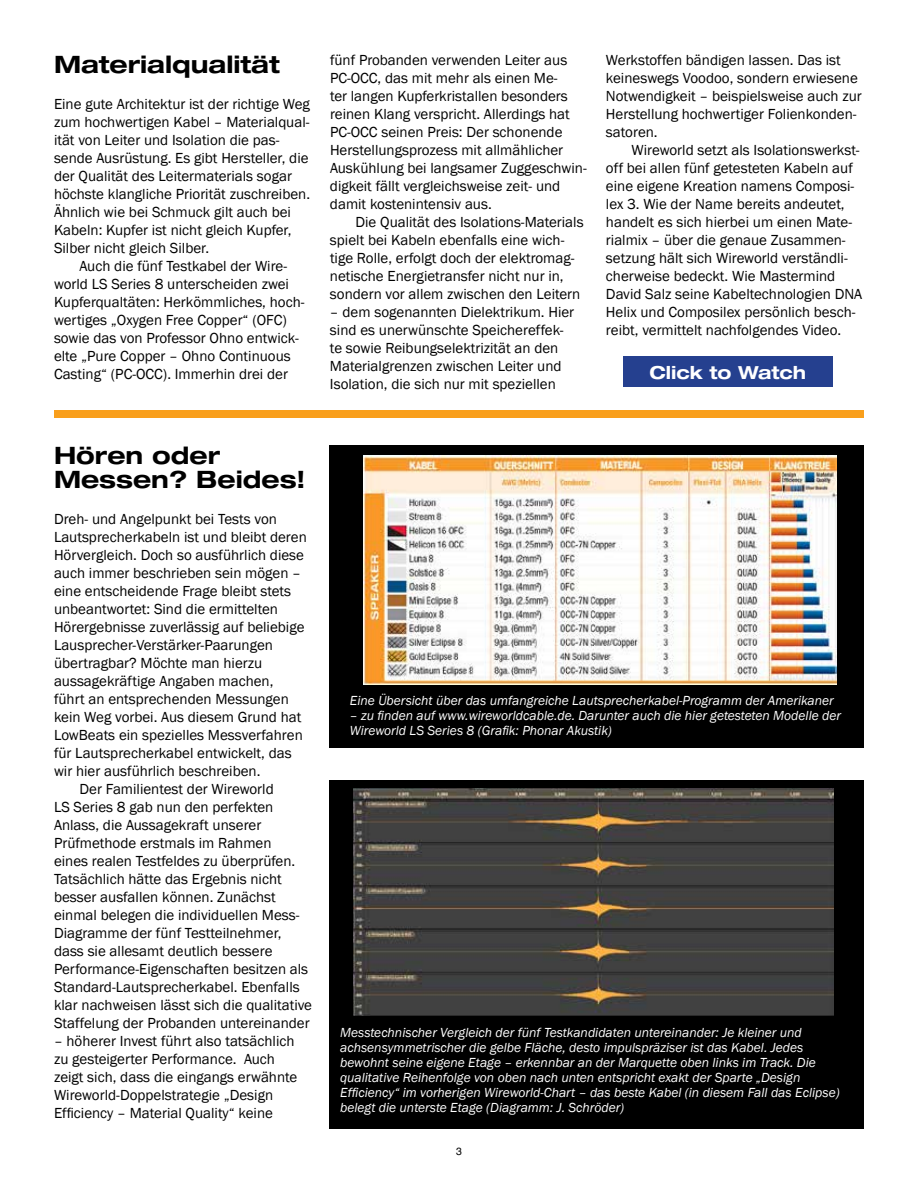
<style>
.page{position:relative;width:918px;height:1188px;background:#fff}
.page>*{position:absolute;margin:0;border:0;box-sizing:border-box;transform-origin:0 0}
.t1{font:700 expanded 24px/24px "Helvetica Neue";color:#000}
.t2{font:700 expanded 18px "Helvetica Neue";color:#fff}
.t3{font:15px/18px "Franklin Gothic";color:#000}
.t4{font:italic 13.5px/15px "Franklin Gothic";color:#fff}
.t5{font:10.5px "Helvetica";color:#000}
</style>
<div class="page">
<div style="left:623px;top:356px;width:210px;height:31px;background:#25408f"></div>
<div style="left:54px;top:410px;width:810px;height:8px;background:#f99f1c"></div>
<div style="left:329px;top:445px;width:535px;height:302px;background:#000"></div>
<img style="left:364px;top:456px;width:473px;height:228px">
<div style="left:329px;top:780px;width:535px;height:349px;background:#000"></div>
<img style="left:353px;top:788px;width:481px;height:227px">
<h1 class="t1" style="left:54px;top:52px;width:227px">Materialqualität</h1>
<p class="t3" style="left:54px;top:95px;width:258px">Eine gute Architektur ist der richtige Weg</p>
<p class="t3" style="left:54px;top:113px;width:257px">zum hochwertigen Kabel – Materialqual-</p>
<p class="t3" style="left:54px;top:131px;width:227px">ität von Leiter und Isolation die pas-</p>
<p class="t3" style="left:54px;top:149px;width:256px">sende Ausrüstung. Es gibt Hersteller, die</p>
<p class="t3" style="left:54px;top:167px;width:240px">der Qualität des Leitermaterials sogar</p>
<p class="t3" style="left:54px;top:185px;width:258px">höchste klangliche Priorität zuschreiben.</p>
<p class="t3" style="left:54px;top:203px;width:239px">Ähnlich wie bei Schmuck gilt auch bei</p>
<p class="t3" style="left:54px;top:221px;width:239px">Kabeln: Kupfer ist nicht gleich Kupfer,</p>
<p class="t3" style="left:54px;top:239px;width:157px">Silber nicht gleich Silber.</p>
<p class="t3" style="left:80px;top:257px;width:209px">Auch die fünf Testkabel der Wire-</p>
<p class="t3" style="left:54px;top:275px;width:237px">world LS Series 8 unterscheiden zwei</p>
<p class="t3" style="left:54px;top:293px;width:252px">Kupferqualtäten: Herkömmliches, hoch-</p>
<p class="t3" style="left:54px;top:311px;width:234px">wertiges „Oxygen Free Copper“ (OFC)</p>
<p class="t3" style="left:54px;top:329px;width:246px">sowie das von Professor Ohno entwick-</p>
<p class="t3" style="left:54px;top:347px;width:238px">elte „Pure Copper – Ohno Continuous</p>
<p class="t3" style="left:54px;top:365px;width:236px">Casting“ (PC-OCC). Immerhin drei der</p>
<p class="t3" style="left:330px;top:51px;width:258px">fünf Probanden verwenden Leiter aus PC-OCC, das mit mehr als einen Me-<br>ter langen Kupferkristallen besonders reinen Klang verspricht. Allerdings hat PC-OCC seinen Preis: Der schonende Herstellungsprozess mit allmählicher Auskühlung bei langsamer Zuggeschwin&shy;digkeit fällt vergleichsweise zeit- und damit kostenintensiv aus.</p>
<p class="t3" style="left:330px;top:213px;width:255px;text-indent:26px">Die Qualität des Isolations-Materials spielt bei Kabeln ebenfalls eine wich&shy;tige Rolle, erfolgt doch der elektromag&shy;netische Energietransfer nicht nur in, sondern vor allem zwischen den Leitern</p>
<p class="t3" style="left:330px;top:303px;width:246px">– dem sogenannten Dielektrikum. Hier sind es unerwünschte Speichereffek&shy;te sowie Reibungselektrizität an den Materialgrenzen zwischen Leiter und Isolation, die sich nur mit speziellen</p>
<p class="t3" style="left:606px;top:51px;width:257px">Werkstoffen bändigen lassen. Das ist keineswegs Voodoo, sondern erwiesene Notwendigkeit – beispielsweise auch zur Herstellung hochwertiger Folienkonden&shy;satoren.</p>
<p class="t3" style="left:606px;top:141px;width:258px;text-indent:26px">Wireworld setzt als Isolationswerkst&shy;off bei allen fünf getesteten Kabeln auf eine eigene Kreation namens Composi&shy;lex 3. Wie der Name bereits andeutet, handelt es sich hierbei um einen Mate&shy;rialmix – über die genaue Zusammen&shy;setzung hält sich Wireworld verständli&shy;cherweise bedeckt. Wie Mastermind David Salz seine Kabeltechnologien DNA Helix und Composilex persönlich besch&shy;reibt, vermittelt nachfolgendes Video.</p>
<p class="t2" style="left:650px;top:361px;width:158px">Click to Watch</p>
<h1 class="t1" style="left:54px;top:443px;width:253px">Hören oder<br>Messen? Beides!</h1>
<p class="t3" style="left:54px;top:511px;width:224px">Dreh- und Angelpunkt bei Tests von</p>
<p class="t3" style="left:54px;top:529px;width:254px">Lautsprecherkabeln ist und bleibt deren</p>
<p class="t3" style="left:54px;top:547px;width:252px">Hörvergleich. Doch so ausführlich diese</p>
<p class="t3" style="left:54px;top:565px;width:249px">auch immer beschrieben sein mögen –</p>
<p class="t3" style="left:54px;top:583px;width:239px">eine entscheidende Frage bleibt stets</p>
<p class="t3" style="left:54px;top:601px;width:225px">unbeantwortet: Sind die ermittelten</p>
<p class="t3" style="left:54px;top:619px;width:252px">Hörergebnisse zuverlässig auf beliebige</p>
<p class="t3" style="left:54px;top:637px;width:221px">Lausprecher-Verstärker-Paarungen</p>
<p class="t3" style="left:54px;top:655px;width:210px">übertragbar? Möchte man hierzu</p>
<p class="t3" style="left:54px;top:673px;width:221px">aussagekräftige Angaben machen,</p>
<p class="t3" style="left:54px;top:691px;width:236px">führt an entsprechenden Messungen</p>
<p class="t3" style="left:54px;top:709px;width:249px">kein Weg vorbei. Aus diesem Grund hat</p>
<p class="t3" style="left:54px;top:727px;width:250px">LowBeats ein spezielles Messverfahren</p>
<p class="t3" style="left:54px;top:745px;width:239px">für Lautsprecherkabel entwickelt, das</p>
<p class="t3" style="left:54px;top:763px;width:208px">wir hier ausführlich beschreiben.</p>
<p class="t3" style="left:80px;top:781px;width:196px">Der Familientest der Wireworld</p>
<p class="t3" style="left:54px;top:799px;width:221px">LS Series 8 gab nun den perfekten</p>
<p class="t3" style="left:54px;top:817px;width:209px">Anlass, die Aussagekraft unserer</p>
<p class="t3" style="left:54px;top:835px;width:219px">Prüfmethode erstmals im Rahmen</p>
<p class="t3" style="left:54px;top:853px;width:243px">eines realen Testfeldes zu überprüfen.</p>
<p class="t3" style="left:54px;top:871px;width:229px">Tatsächlich hätte das Ergebnis nicht</p>
<p class="t3" style="left:54px;top:889px;width:223px">besser ausfallen können. Zunächst</p>
<p class="t3" style="left:54px;top:907px;width:247px">einmal belegen die individuellen Mess-</p>
<p class="t3" style="left:54px;top:925px;width:229px">Diagramme der fünf Testteilnehmer,</p>
<p class="t3" style="left:54px;top:943px;width:220px">dass sie allesamt deutlich bessere</p>
<p class="t3" style="left:54px;top:961px;width:256px">Performance-Eigenschaften besitzen als</p>
<p class="t3" style="left:54px;top:979px;width:247px">Standard-Lautsprecherkabel. Ebenfalls</p>
<p class="t3" style="left:54px;top:997px;width:260px">klar nachweisen lässt sich die qualitative</p>
<p class="t3" style="left:54px;top:1015px;width:257px">Staffelung der Probanden untereinander</p>
<p class="t3" style="left:54px;top:1033px;width:245px">– höherer Invest führt also tatsächlich zu gesteigerter Performance. Auch zeigt sich, dass die eingangs erwähnte Wireworld-Doppelstrategie „Design Efficiency – Material Quality“ keine</p>
<p class="t4" style="left:350px;top:693px;width:485px">Eine Übersicht über das umfangreiche Lautsprecherkabel-Programm der Amerikaner</p>
<p class="t4" style="left:350px;top:708px;width:493px">– zu finden auf www.wireworldcable.de. Darunter auch die hier getesteten Modelle der<br>Wireworld LS Series 8 (Grafik: Phonar Akustik)</p>
<p class="t4" style="left:340px;top:1025px;width:501px">Messtechnischer Vergleich der fünf Testkandidaten untereinander: Je kleiner und achsensymmetrischer die gelbe Fläche, desto impulspräziser ist das Kabel. Jedes bewohnt seine eigene Etage – erkennbar an der Marquette oben links im Track. Die qualitative Reihenfolge von oben nach unten entspricht exakt der Sparte „Design Efficiency“ im vorherigen Wireworld-Chart – das beste Kabel (in diesem Fall das Eclipse) belegt die unterste Etage (Diagramm: J. Schröder)</p>
<p class="t5" style="left:456px;top:1143px;width:7px">3</p>
</div>
